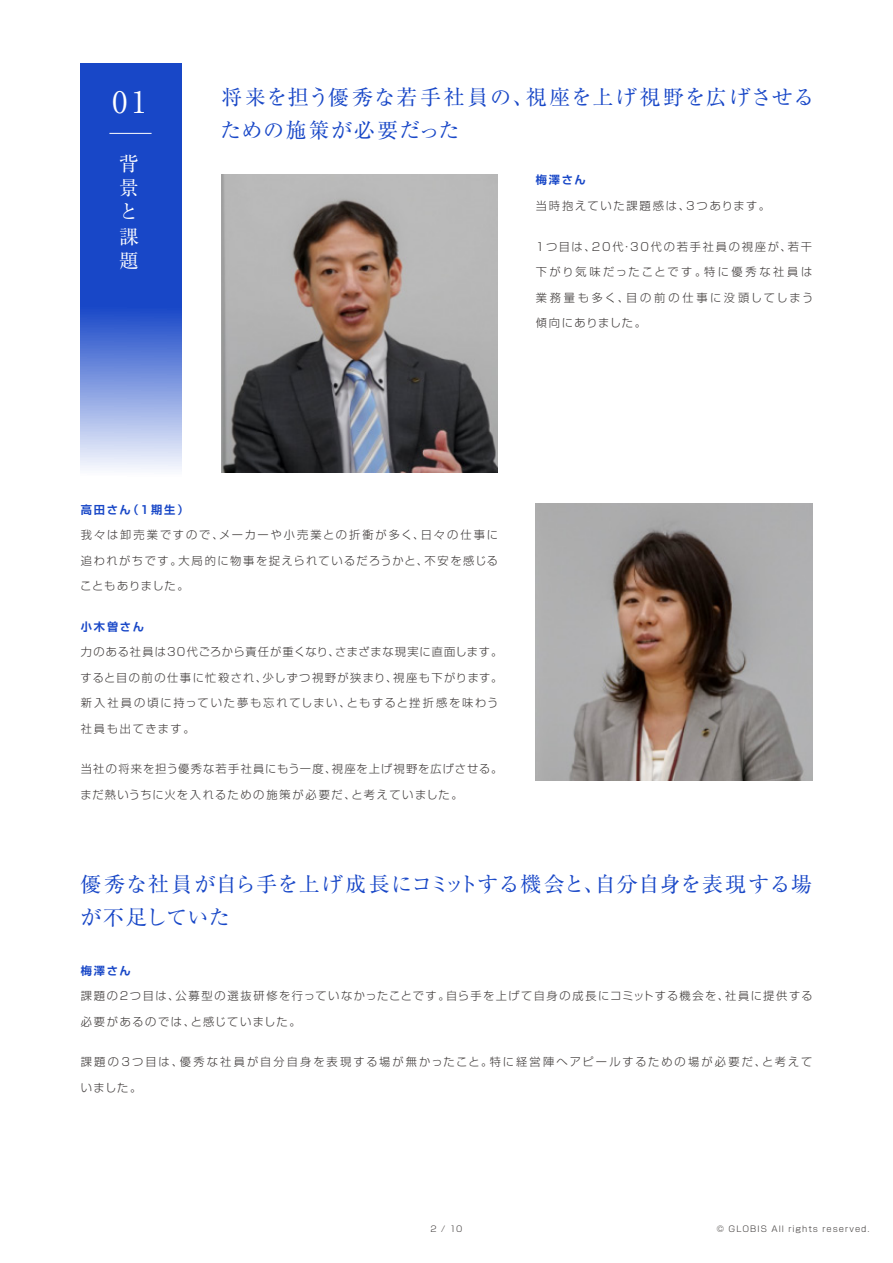
<style>
.page{position:relative;width:893px;height:1263px;background:#fff}
.page>*{position:absolute;margin:0;border:0;box-sizing:border-box;transform-origin:0 0}
.t1{font:29.55px "Ryumin Pro";color:#fff}
.t2{font:21px/33px "Ryumin Pro";letter-spacing:.03em;color:#1847c7}
.t3{font:21px/33px "Ryumin Pro";letter-spacing:.055em;color:#1847c7}
.t4{font:19.5px/24.3px "Ryumin Pro";color:#fff}
.t5{font:300 11.25px "Shin Go Pro";letter-spacing:.135em;color:#3e3a39}
.t6{font:300 11.25px "Shin Go Pro";letter-spacing:.185em;color:#3e3a39}
.t7{font:300 11.25px "Shin Go Pro";letter-spacing:.07em;color:#3e3a39}
.t8{font:300 11.25px "Shin Go Pro";letter-spacing:.095em;color:#3e3a39}
.t9{font:300 11.25px "Shin Go Pro";letter-spacing:.165em;color:#3e3a39}
.t10{font:300 11.25px "Shin Go Pro";letter-spacing:.16em;color:#3e3a39}
.t11{font:300 11.25px "Shin Go Pro";letter-spacing:.155em;color:#3e3a39}
.t12{font:700 11.25px "Shin Go Pro De";letter-spacing:.14em;color:#1847c7}
.t13{font:300 11.25px "Shin Go Pro";letter-spacing:.215em;color:#3e3a39}
.t14{font:300 11.25px "Shin Go Pro";letter-spacing:.235em;color:#3e3a39}
.t15{font:300 11.25px "Shin Go Pro";letter-spacing:.08em;color:#3e3a39}
.t16{font:300 11.25px "Shin Go Pro";letter-spacing:.075em;color:#3e3a39}
.t17{font:300 8.25px "Shin Go Pro";letter-spacing:.12em;color:#3e3a39}
</style>
<div class="page">
<svg style="left:81px;top:64px;width:101px;height:407px;background:#456ad1"></svg>
<hr style="left:109px;top:133px;width:43px;height:1px;background:#fff">
<img style="left:221px;top:175px;width:276px;height:297px">
<img style="left:536px;top:504px;width:276px;height:276px">
<h1 class="t1" style="left:112px;top:79px;width:36px">01</h1>
<h3 class="t4" style="left:119px;top:150px;width:21px">背景と課題</h3>
<h2 class="t3" style="left:220px;top:79px;width:596px">将来を担う優秀な若手社員の、視座を上げ視野を広げさせるための施策が必要だった</h2>
<p class="t12" style="left:536px;top:171px;width:52px">梅澤さん</p>
<p class="t5" style="left:536px;top:196px;width:236px">当時抱えていた課題感は、3つあります。</p>
<p class="t11" style="left:536px;top:237px;width:278px">1つ目は、20代・30代の若手社員の視座が、若干</p>
<p class="t13" style="left:536px;top:262px;width:278px">下がり気味だったことです。特に優秀な社員は</p>
<p class="t14" style="left:536px;top:288px;width:279px">業務量も多く、目の前の仕事に没頭してしまう</p>
<p class="t15" style="left:536px;top:313px;width:112px">傾向にありました。</p>
<p class="t12" style="left:81px;top:500px;width:109px">高田さん（1期生）</p>
<p class="t9" style="left:81px;top:525px;width:419px">我々は卸売業ですので、メーカーや小売業との折衝が多く、日々の仕事に</p>
<p class="t5" style="left:81px;top:551px;width:419px">追われがちです。大局的に物事を捉えられているだろうかと、不安を感じる</p>
<p class="t16" style="left:80px;top:576px;width:110px">こともありました。</p>
<p class="t12" style="left:81px;top:617px;width:65px">小木曽さん</p>
<p class="t7" style="left:81px;top:642px;width:423px">力のある社員は30代ごろから責任が重くなり、さまざまな現実に直面します。</p>
<p class="t5" style="left:81px;top:668px;width:423px">すると目の前の仕事に忙殺され、少しずつ視野が狭まり、視座も下がります。</p>
<p class="t10" style="left:81px;top:693px;width:419px">新入社員の頃に持っていた夢も忘れてしまい、ともすると挫折感を味わう</p>
<p class="t5" style="left:81px;top:719px;width:115px">社員も出てきます。</p>
<p class="t8" style="left:81px;top:759px;width:423px">当社の将来を担う優秀な若手社員にもう一度、視座を上げ視野を広げさせる。</p>
<p class="t5" style="left:80px;top:785px;width:384px">まだ熱いうちに火を入れるための施策が必要だ、と考えていました。</p>
<h2 class="t2" style="left:80px;top:866px;width:733px">優秀な社員が自ら手を上げ成長にコミットする機会と、自分自身を表現する場が不足していた</h2>
<p class="t12" style="left:81px;top:961px;width:52px">梅澤さん</p>
<p class="t5" style="left:81px;top:986px;width:733px">課題の2つ目は、公募型の選抜研修を行っていなかったことです。自ら手を上げて自身の成長にコミットする機会を、社員に提供する</p>
<p class="t5" style="left:81px;top:1012px;width:221px">必要があるのでは、と感じていました。</p>
<p class="t6" style="left:81px;top:1052px;width:733px">課題の3つ目は、優秀な社員が自分自身を表現する場が無かったこと。特に経営陣へアピールするための場が必要だ、と考えて</p>
<p class="t5" style="left:81px;top:1078px;width:62px">いました。</p>
<p class="t17" style="left:430px;top:1222px;width:34px">2 / 10</p>
<p class="t17" style="left:717px;top:1222px;width:154px">© GLOBIS All rights reserved.</p>
</div>
